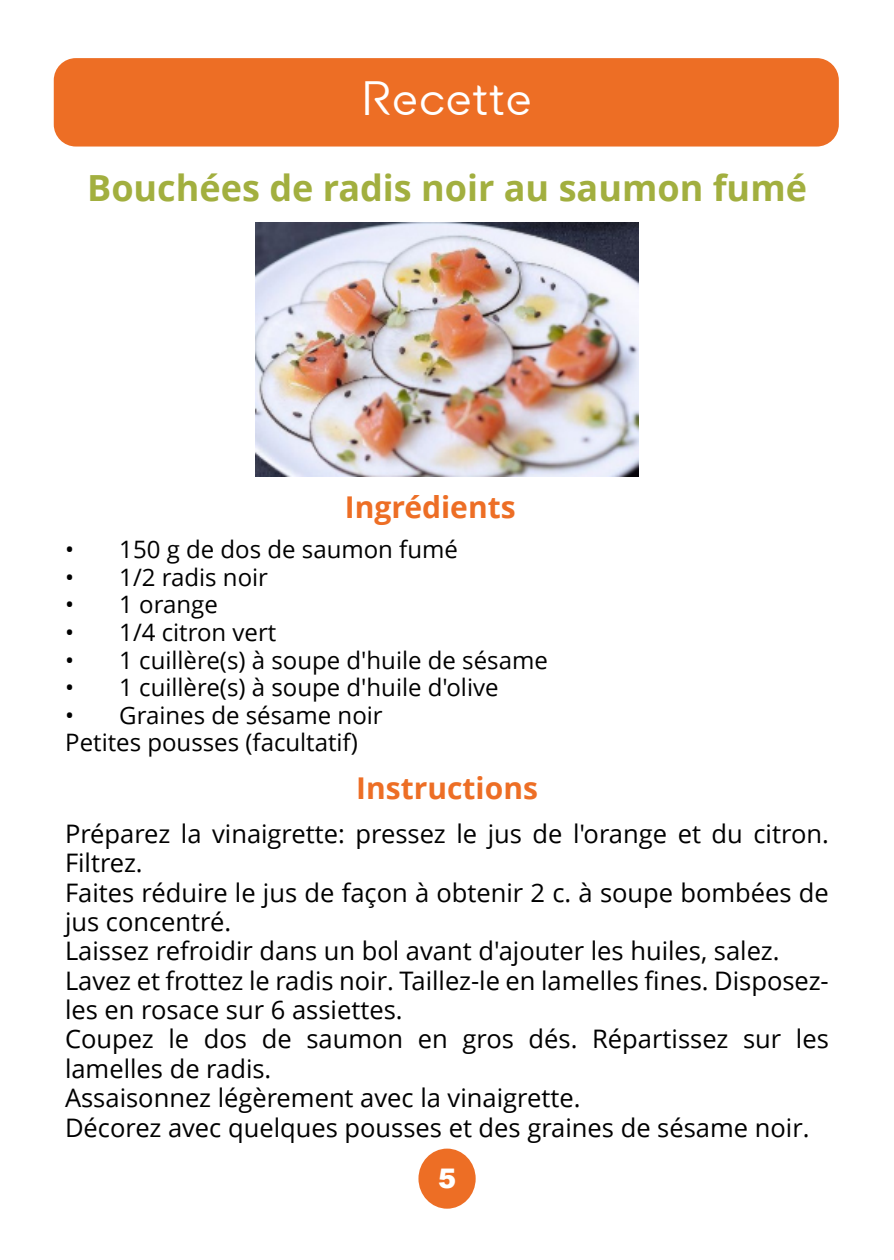
<style>
.page{position:relative;width:894px;height:1260px;background:#fff}
.page>*{position:absolute;margin:0;border:0;box-sizing:border-box;transform-origin:0 0}
.t1{font:48px "Medel";color:#fff}
.t2{font:700 36px "Open Sans";color:#a2af3f}
.t3{font:700 30px "Open Sans";color:#ed6e25}
.t4{font:900 27px "Arial";color:#fff}
.t5{font:25.5px/29.4px "Open Sans";color:#000}
.t6{font:24px/27.6px "Open Sans";color:#000}
</style>
<div class="page">
<div style="left:54px;top:58px;width:784px;height:88px;background:#ed6e25;border-radius:22px"></div>
<div style="left:418px;top:1148px;width:57px;height:60px;background:#ed6e25;border-radius:50%"></div>
<img style="left:255px;top:222px;width:383px;height:255px">
<h1 class="t1" style="left:362px;top:71px;width:171px">Recette</h1>
<h2 class="t2" style="left:87px;top:173px;width:721px">Bouchées de radis noir au saumon fumé</h2>
<p class="t3" style="left:345px;top:495px;width:172px">Ingrédients</p>
<p class="t6" style="left:65px;top:538px;width:394px">• 150 g de dos de saumon fumé</p>
<p class="t6" style="left:65px;top:565px;width:204px">• 1/2 radis noir</p>
<p class="t6" style="left:65px;top:593px;width:154px">• 1 orange</p>
<p class="t6" style="left:65px;top:621px;width:212px">• 1/4 citron vert</p>
<p class="t6" style="left:65px;top:648px;width:484px">• 1 cuillère(s) à soupe d'huile de sésame</p>
<p class="t6" style="left:65px;top:676px;width:435px">• 1 cuillère(s) à soupe d'huile d'olive</p>
<p class="t6" style="left:65px;top:703px;width:319px">• Graines de sésame noir<br>Petites pousses (facultatif)</p>
<p class="t3" style="left:356px;top:775px;width:183px">Instructions</p>
<p class="t5" style="left:65px;top:821px;width:765px">Préparez la vinaigrette: pressez le jus de l'orange et du citron.<br>Filtrez.<br>Faites réduire le jus de façon à obtenir 2 c. à soupe bombées de jus concentré.<br>Laissez refroidir dans un bol avant d'ajouter les huiles, salez.<br>Lavez et frottez le radis noir. Taillez-le en lamelles fines. Disposez&shy;les en rosace sur 6 assiettes.<br>Coupez le dos de saumon en gros dés. Répartissez sur les lamelles de radis.<br>Assaisonnez légèrement avec la vinaigrette.<br>Décorez avec quelques pousses et des graines de sésame noir.</p>
<p class="t4" style="left:438px;top:1168px;width:20px">5</p>
</div>
